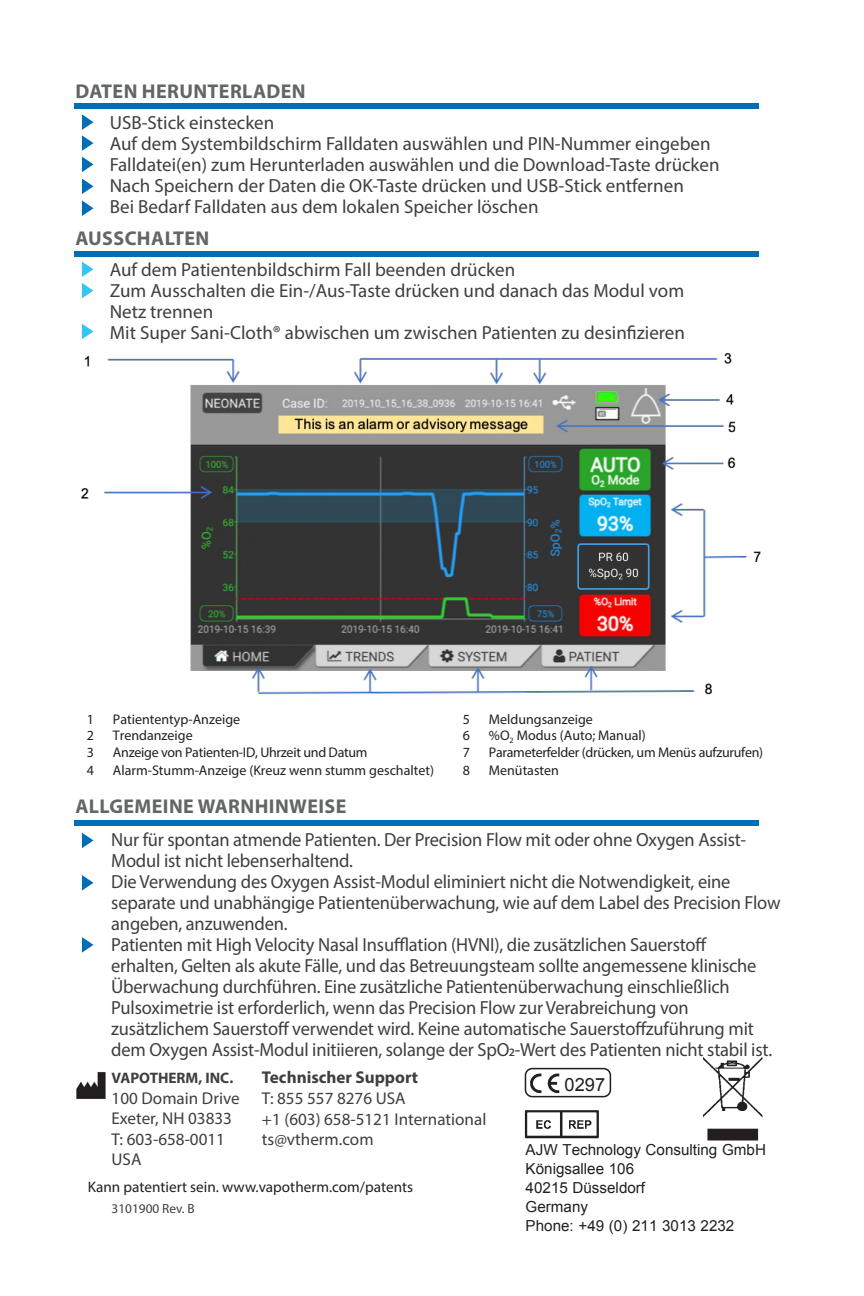
<style>
.page{position:relative;width:864px;height:1296px;background:#fff}
.page>*{position:absolute;margin:0;border:0;box-sizing:border-box;transform-origin:0 0}
.t1{font:700 20px "Myriad Pro";letter-spacing:.02em;color:#626666}
.t2{font:19px/21px "Myriad Pro";letter-spacing:-.01em;color:#3f3e40}
.t3{font:18.2px "Arial";color:#231f20}
.t4{font:17.2px/20.6px "Myriad Pro";color:#3f3e40}
.t5{font:700 17.2px "Myriad Pro";color:#3f3e40}
.t6{font:15.2px "Arial";color:#231f20}
.t7{font:15.2px "Myriad Pro";color:#231f20}
.t8{font:700 15.2px "Myriad Pro";color:#3f3e40}
.t9{font:14px "Myriad Pro";color:#231f20}
.t10{font:14px "Myriad Pro";letter-spacing:-.02em;color:#231f20}
.t11{font:13.4px "Myriad Pro";color:#3f3e40}
</style>
<div class="page">
<img style="left:524px;top:1110px;width:75px;height:29px">
<img style="left:703px;top:1057px;width:60px;height:84px">
<img style="left:524px;top:1067px;width:39px;height:31px">
<div style="left:525px;top:1068px;width:86px;height:29px;border:2px solid #231f20;border-radius:7px"></div>
<div style="left:74px;top:251px;width:685px;height:5px;background:#006db4"></div>
<div style="left:74px;top:821px;width:685px;height:5px;background:#006db4"></div>
<svg style="left:82px;top:875px;width:11px;height:16px"></svg>
<svg style="left:82px;top:833px;width:11px;height:15px"></svg>
<svg style="left:82px;top:937px;width:11px;height:16px"></svg>
<svg style="left:82px;top:262px;width:11px;height:15px"></svg>
<svg style="left:82px;top:283px;width:11px;height:15px"></svg>
<svg style="left:82px;top:324px;width:11px;height:15px"></svg>
<div style="left:74px;top:104px;width:685px;height:5px;background:#006db4"></div>
<svg style="left:82px;top:200px;width:11px;height:16px"></svg>
<svg style="left:82px;top:179px;width:11px;height:15px"></svg>
<svg style="left:82px;top:157px;width:11px;height:15px"></svg>
<svg style="left:82px;top:114px;width:11px;height:37px"></svg>
<img style="left:81px;top:353px;width:680px;height:342px">
<img style="left:76px;top:1072px;width:30px;height:27px">
<img style="left:574px;top:540px;width:79px;height:52px">
<p class="t1" style="left:75px;top:78px;width:232px">DATEN HERUNTERLADEN</p>
<p class="t2" style="left:83px;top:111px;width:193px">• USB-Stick einstecken</p>
<p class="t2" style="left:83px;top:132px;width:629px">• Auf dem Systembildschirm Falldaten auswählen und PIN-Nummer eingeben</p>
<p class="t2" style="left:83px;top:153px;width:638px">• Falldatei(en) zum Herunterladen auswählen und die Download-Taste drücken</p>
<p class="t2" style="left:83px;top:174px;width:603px">• Nach Speichern der Daten die OK-Taste drücken und USB-Stick entfernen</p>
<p class="t2" style="left:83px;top:195px;width:457px">• Bei Bedarf Falldaten aus dem lokalen Speicher löschen</p>
<p class="t1" style="left:75px;top:225px;width:136px">AUSSCHALTEN</p>
<p class="t2" style="left:83px;top:259px;width:434px">• Auf dem Patientenbildschirm Fall beenden drücken</p>
<p class="t2" style="left:110px;top:280px;width:576px;text-indent:-27px">• Zum Ausschalten die Ein-/Aus-Taste drücken und danach das Modul vom<br>Netz trennen</p>
<p class="t2" style="left:83px;top:322px;width:604px">• Mit Super Sani-Cloth® abwischen um zwischen Patienten zu desinfizieren</p>
<p class="t9" style="left:87px;top:710px;width:9px">1</p>
<p class="t9" style="left:113px;top:710px;width:129px">Patiententyp-Anzeige</p>
<p class="t9" style="left:463px;top:710px;width:9px">5</p>
<p class="t9" style="left:489px;top:710px;width:105px">Meldungsanzeige</p>
<p class="t9" style="left:87px;top:727px;width:9px">2</p>
<p class="t9" style="left:113px;top:727px;width:81px">Trendanzeige</p>
<p class="t9" style="left:463px;top:727px;width:9px">6</p>
<p class="t9" style="left:489px;top:727px;width:158px">%O<sub>2</sub> Modus (Auto; Manual)</p>
<p class="t9" style="left:87px;top:744px;width:9px">3</p>
<p class="t10" style="left:113px;top:744px;width:256px">Anzeige von Patienten-ID, Uhrzeit und Datum</p>
<p class="t9" style="left:463px;top:744px;width:9px">7</p>
<p class="t10" style="left:489px;top:744px;width:276px">Parameterfelder (drücken, um Menüs aufzurufen)</p>
<p class="t9" style="left:87px;top:762px;width:9px">4</p>
<p class="t9" style="left:113px;top:762px;width:323px">Alarm-Stumm-Anzeige (Kreuz wenn stumm geschaltet)</p>
<p class="t9" style="left:463px;top:762px;width:9px">8</p>
<p class="t9" style="left:489px;top:762px;width:72px">Menütasten</p>
<p class="t1" style="left:75px;top:793px;width:272px">ALLGEMEINE WARNHINWEISE</p>
<p class="t2" style="left:111px;top:828px;width:637px;text-indent:-27px">• Nur für spontan atmende Patienten. Der Precision Flow mit oder ohne Oxygen Assist-<br>Modul ist nicht lebenserhaltend.</p>
<p class="t2" style="left:111px;top:870px;width:671px;text-indent:-27px">• Die Verwendung des Oxygen Assist-Modul eliminiert nicht die Notwendigkeit, eine separate und unabhängige Patientenüberwachung, wie auf dem Label des Precision Flow angeben, anzuwenden.</p>
<p class="t2" style="left:111px;top:933px;width:662px;text-indent:-27px">• Patienten mit High Velocity Nasal Insufflation (HVNI), die zusätzlichen Sauerstoff erhalten, Gelten als akute Fälle, und das Betreuungsteam sollte angemessene klinische Überwachung durchführen. Eine zusätzliche Patientenüberwachung einschließlich Pulsoximetrie ist erforderlich, wenn das Precision Flow zur Verabreichung von zusätzlichem Sauerstoff verwendet wird. Keine automatische Sauerstoffzuführung mit dem Oxygen Assist-Modul initiieren, solange der SpO2-Wert des Patienten nicht stabil ist.</p>
<p class="t5" style="left:262px;top:1066px;width:158px">Technischer Support</p>
<p class="t4" style="left:262px;top:1088px;width:145px">T: 855 557 8276 USA</p>
<p class="t4" style="left:262px;top:1108px;width:226px">+1 (603) 658-5121 International</p>
<p class="t4" style="left:262px;top:1129px;width:113px">ts@vtherm.com</p>
<p class="t8" style="left:112px;top:1068px;width:123px">VAPOTHERM, INC.</p>
<p class="t4" style="left:112px;top:1087px;width:130px">100 Domain Drive<br>Exeter, NH 03833<br>T: 603-658-0011</p>
<p class="t4" style="left:112px;top:1149px;width:31px">USA</p>
<p class="t11" style="left:112px;top:1200px;width:85px">3101900 Rev. B</p>
<p class="t7" style="left:88px;top:1178px;width:327px">Kann patentiert sein. www.vapotherm.com/patents</p>
<p class="t3" style="left:565px;top:1073px;width:42px">0297</p>
<p class="t6" style="left:526px;top:1140px;width:242px">AJW Technology Consulting GmbH</p>
<p class="t6" style="left:526px;top:1159px;width:110px">Königsallee 106</p>
<p class="t6" style="left:526px;top:1178px;width:121px">40215 Düsseldorf</p>
<p class="t6" style="left:526px;top:1197px;width:64px">Germany</p>
<p class="t6" style="left:526px;top:1216px;width:210px">Phone: +49 (0) 211 3013 2232</p>
</div>
